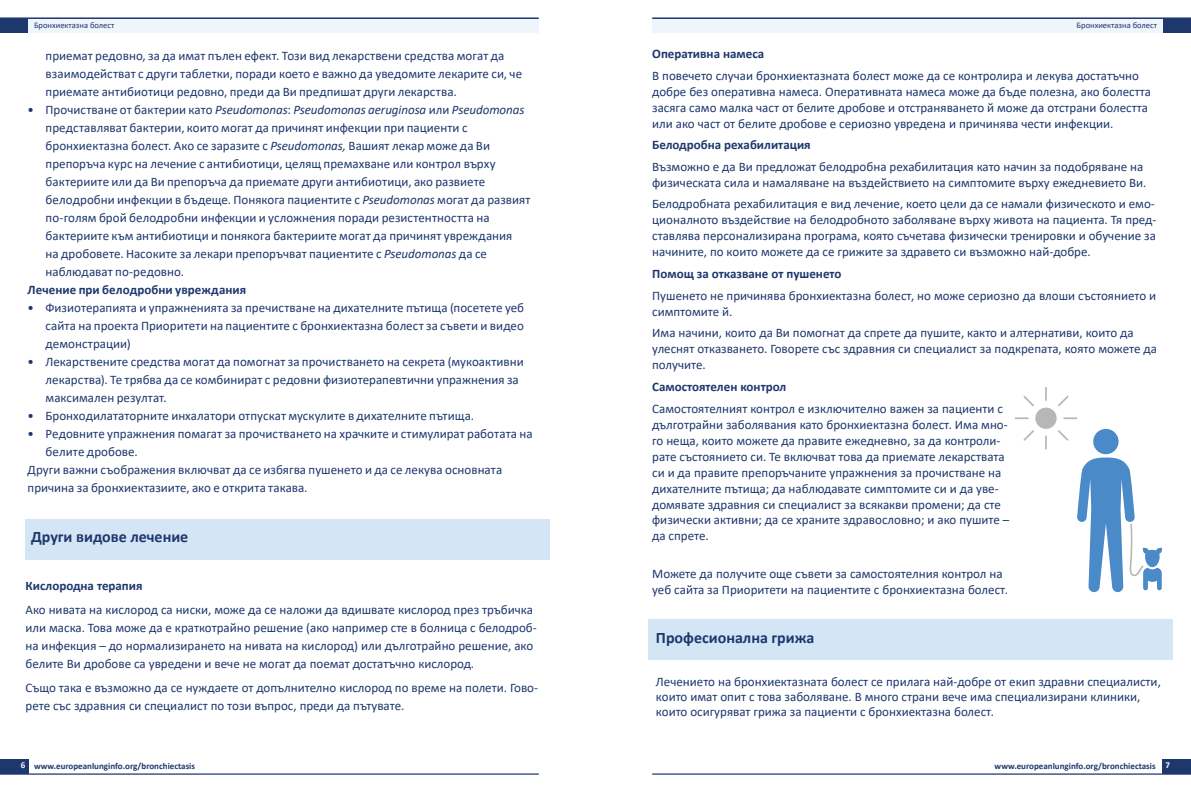
<style>
.page{position:relative;width:1191px;height:794px;background:#fff}
.page>*{position:absolute;margin:0;border:0;box-sizing:border-box;transform-origin:0 0}
.t1{font:700 16px "Calibri";color:#1e376d}
.H___B-head{font:13px/16px "Calibri";color:#1e376d}
.H___B-head-2{font:700 13px "Calibri";color:#1e376d}
.t2{font:700 9px "Calibri";color:#1e376d}
.t3{font:700 9px "Calibri";color:#fff}
.t4{font:8.5px "Calibri";color:#1e376d}
.s1{font-style:italic}
.s2{color:#fff}
</style>
<div class="page">
<div style="left:0;top:18px;width:539px;height:14px;background:#eff5fb"></div>
<div style="left:652px;top:18px;width:539px;height:14px;background:#eff5fb"></div>
<div style="left:0;top:759px;width:28px;height:15px;background:#1e376d"></div>
<div style="left:0;top:18px;width:28px;height:14px;background:#1e376d"></div>
<div style="left:1162px;top:18px;width:29px;height:14px;background:#1e376d"></div>
<div style="left:1162px;top:759px;width:29px;height:15px;background:#1e376d"></div>
<hr style="left:0;top:773px;width:539px;height:1px;background:#1e376d">
<hr style="left:0;top:17px;width:539px;height:2px;background:#1e376d">
<hr style="left:652px;top:17px;width:539px;height:2px;background:#1e376d">
<hr style="left:652px;top:773px;width:539px;height:1px;background:#1e376d">
<div style="left:26px;top:519px;width:524px;height:41px;background:#d4e5f5"></div>
<div style="left:648px;top:619px;width:525px;height:40px;background:#d4e5f5"></div>
<div style="left:1093px;top:429px;width:25px;height:25px;background:#4b8ac8;border-radius:50%"></div>
<svg style="left:1077px;top:457px;width:85px;height:135px"></svg>
<div style="left:1035px;top:407px;width:21px;height:22px;background:#b6b8b8;border-radius:50%"></div>
<svg style="left:1045px;top:387px;width:1px;height:14px"></svg>
<svg style="left:1045px;top:435px;width:1px;height:14px"></svg>
<svg style="left:1063px;top:417px;width:14px;height:2px"></svg>
<svg style="left:1014px;top:417px;width:14px;height:2px"></svg>
<svg style="left:1058px;top:396px;width:10px;height:10px"></svg>
<svg style="left:1023px;top:430px;width:11px;height:11px"></svg>
<svg style="left:1058px;top:430px;width:10px;height:11px"></svg>
<svg style="left:1023px;top:396px;width:11px;height:10px"></svg>
<p class="t4" style="left:34px;top:20px;width:82px">Бронхиектазна болест</p>
<p class="t4" style="left:1076px;top:20px;width:82px">Бронхиектазна болест</p>
<p class="H___B-head" style="left:46px;top:46px;width:478px;line-height:18px">приемат редовно, за да имат пълен ефект. Този вид лекарствени средства могат да взаимодействат с други таблетки, поради което е важно да уведомите лекарите си, че приемате антибиотици редовно, преди да Ви предпишат други лекарства.</p>
<p class="H___B-head" style="left:46px;top:100px;width:486px;line-height:18px;text-indent:-18px">• Прочистване от бактерии като <span class="s1">Pseudomonas</span>: <span class="s1">Pseudomonas aeruginosa</span> или <span class="s1">Pseudomonas </span>представляват бактерии, които могат да причинят инфекции при пациенти с бронхиектазна болест. Ако се заразите с <span class="s1">Pseudomonas,</span> Вашият лекар може да Ви препоръча курс на лечение с антибиотици, целящ премахване или контрол върху бактериите или да Ви препоръча да приемате други антибиотици, ако развиете белодробни инфекции в бъдеще. Понякога пациентите с <span class="s1">Pseudomonas</span> могат да развият по-голям брой белодробни инфекции и усложнения поради резистентността на бактериите към антибиотици и понякога бактериите могат да причинят увреждания<br>на дробовете. Насоките за лекари препоръчват пациентите с <span class="s1">Pseudomonas</span> да се наблюдават по-редовно.</p>
<p class="H___B-head-2" style="left:28px;top:280px;width:220px">Лечение при белодробни увреждания</p>
<p class="H___B-head" style="left:46px;top:298px;width:480px;line-height:18px;text-align:justify;text-indent:-18px">• Физиотерапията и упражненията за пречистване на дихателните пътища (посетете уеб сайта на проекта Приоритети на пациентите с бронхиектазна болест за съвети и видео демонстрации)</p>
<p class="H___B-head" style="left:46px;top:352px;width:479px;line-height:18px;text-indent:-18px">• Лекарствените средства могат да помогнат за прочистването на секрета (мукоактивни лекарства). Те трябва да се комбинират с редовни физиотерапевтични упражнения за максимален резултат.</p>
<p class="H___B-head" style="left:28px;top:407px;width:448px">• Бронходилататорните инхалатори отпускат мускулите в дихателните пътища.</p>
<p class="H___B-head" style="left:46px;top:424px;width:488px;line-height:18px;text-indent:-18px">• Редовните упражнения помагат за прочистването на храчките и стимулират работата на белите дробове.</p>
<p class="H___B-head" style="left:28px;top:460px;width:476px;line-height:18px">Други важни съображения включват да се избягва пушенето и да се лекува основната причина за бронхиектазиите, ако е открита такава.</p>
<p class="t1" style="left:31px;top:525px;width:159px">Други видове лечение</p>
<p class="H___B-head-2" style="left:26px;top:576px;width:119px">Кислородна терапия</p>
<p class="H___B-head" style="left:26px;top:600px;width:513px;line-height:18.2px">Ако нивата на кислород са ниски, може да се наложи да вдишвате кислород през тръбичка или маска. Това може да е краткотрайно решение (ако например сте в болница с белодроб&shy;на инфекция – до нормализирането на нивата на кислород) или дълготрайно решение, ако белите Ви дробове са увредени и вече не могат да поемат достатъчно кислород.</p>
<p class="H___B-head" style="left:26px;top:678px;width:514px;line-height:18.2px">Също така е възможно да се нуждаете от допълнително кислород по време на полети. Гово&shy;рете със здравния си специалист по този въпрос, преди да пътувате.</p>
<p class="H___B-head-2" style="left:652px;top:44px;width:113px">Оперативна намеса</p>
<p class="H___B-head" style="left:652px;top:67px;width:500px">В повечето случаи бронхиектазната болест може да се контролира и лекува достатъчно добре без оперативна намеса. Оперативната намеса може да бъде полезна, ако болестта засяга само малка част от белите дробове и отстраняването й може да отстрани болестта или ако част от белите дробове е сериозно увредена и причинява чести инфекции.</p>
<p class="H___B-head-2" style="left:652px;top:136px;width:160px">Белодробна рехабилитация</p>
<p class="H___B-head" style="left:652px;top:158px;width:496px">Възможно е да Ви предложат белодробна рехабилитация като начин за подобряване на физическата сила и намаляване на въздействието на симптомите върху ежедневието Ви.</p>
<p class="H___B-head" style="left:652px;top:196px;width:506px;text-align:justify">Белодробната рехабилитация е вид лечение, което цели да се намали физическото и емо&shy;ционалното въздействие на белодробното заболяване върху живота на пациента. Тя пред&shy;ставлява персонализирана програма, която съчетава физически тренировки и обучение за начините, по които можете да се грижите за здравето си възможно най-добре.</p>
<p class="H___B-head-2" style="left:652px;top:264px;width:191px">Помощ за отказване от пушенето</p>
<p class="H___B-head" style="left:652px;top:287px;width:505px">Пушенето не причинява бронхиектазна болест, но може сериозно да влоши състоянието и симптомите й.</p>
<p class="H___B-head" style="left:652px;top:325px;width:506px">Има начини, които да Ви помогнат да спрете да пушите, както и алтернативи, които да улеснят отказването. Говорете със здравния си специалист за подкрепата, която можете да получите.</p>
<p class="H___B-head-2" style="left:652px;top:377px;width:136px">Самостоятелен контрол</p>
<p class="H___B-head" style="left:652px;top:400px;width:358px">Самостоятелният контрол е изключително важен за пациенти с дълготрайни заболявания като бронхиектазна болест. Има мно&shy;го неща, които можете да правите ежедневно, за да контроли&shy;рате състоянието си. Те включват това да приемате лекарствата си и да правите препоръчаните упражнения за прочистване на дихателните пътища; да наблюдавате симптомите си и да уве&shy;домявате здравния си специалист за всякакви промени; да сте физически активни; да се храните здравословно; и ако пушите – да спрете.</p>
<p class="H___B-head" style="left:652px;top:565px;width:357px">Можете да получите още съвети за самостоятелния контрол на уеб сайта за Приоритети на пациентите с бронхиектазна болест.</p>
<p class="t1" style="left:656px;top:626px;width:160px">Професионална грижа</p>
<p class="H___B-head" style="left:656px;top:673px;width:506px;line-height:15px">Лечението на бронхиектазната болест се прилага най-добре от екип здравни специалисти, които имат опит с това заболяване. В много страни вече има специализирани клиники, които осигуряват грижа за пациенти с бронхиектазна болест.</p>
<p class="t2" style="left:21px;top:759px;width:176px"><span class="s2">6</span> www.europeanlunginfo.org/bronchiectasis</p>
<p class="t3" style="left:1165px;top:759px;width:6px">7</p>
<p class="t2" style="left:994px;top:759px;width:163px">www.europeanlunginfo.org/bronchiectasis</p>
</div>
